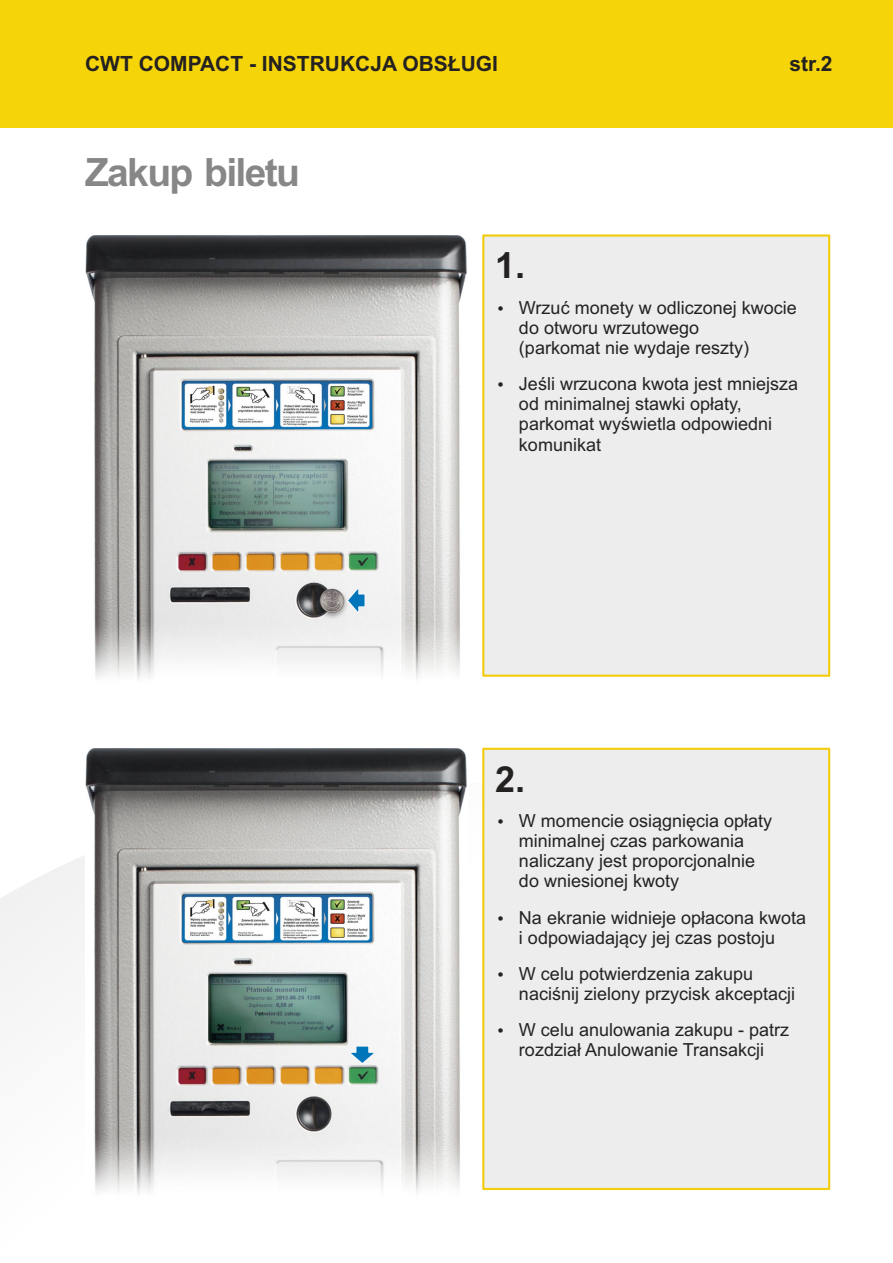
<style>
.page{position:relative;width:893px;height:1263px;background:#fff}
.page>*{position:absolute;margin:0;border:0;box-sizing:border-box;transform-origin:0 0}
.t1{font:700 39px "Arial";letter-spacing:-.04em;color:#878787}
.t2{font:700 36px "Arial";color:#242121}
.t3{font:700 21px "Arial";color:#242121}
.t4{font:18px/20.1px "Arial";color:#242121}
</style>
<div class="page">
<div style="left:0;top:0;width:893px;height:128px;background:#f5d40a"></div>
<svg style="left:0;top:855px;width:85px;height:143px"></svg>
<div style="left:482px;top:234px;width:349px;height:443px;background:#ededed"></div>
<img style="left:85px;top:749px;width:382px;height:444px">
<img style="left:85px;top:235px;width:382px;height:445px">
<div style="left:482px;top:747px;width:349px;height:443px;background:#ededed"></div>
<svg style="left:346px;top:587px;width:20px;height:27px"></svg>
<svg style="left:350px;top:1045px;width:26px;height:20px"></svg>
<p class="t3" style="left:85px;top:56px;width:414px">CWT COMPACT - INSTRUKCJA OBSŁUGI</p>
<h1 class="t1" style="left:85px;top:157px;width:217px">Zakup biletu</h1>
<h2 class="t2" style="left:495px;top:252px;width:32px">1.</h2>
<p class="t3" style="left:789px;top:56px;width:45px">str.2</p>
<p class="t4" style="left:519px;top:299px;width:279px;text-indent:-22px">•Wrzuć monety w odliczonej kwocie do otworu wrzutowego<br>(parkomat nie wydaje reszty)</p>
<p class="t4" style="left:519px;top:375px;width:281px;text-indent:-22px">•Jeśli wrzucona kwota jest mniejsza od minimalnej stawki opłaty, parkomat wyświetla odpowiedni komunikat</p>
<h2 class="t2" style="left:495px;top:765px;width:32px">2.</h2>
<p class="t4" style="left:519px;top:812px;width:255px;text-indent:-22px">•W momencie osiągnięcia opłaty minimalnej czas parkowania naliczany jest proporcjonalnie do wniesionej kwoty</p>
<p class="t4" style="left:497px;top:909px;width:311px;text-align:center">•Na ekranie widnieje opłacona kwota i odpowiadający jej czas postoju</p>
<p class="t4" style="left:519px;top:965px;width:278px;text-indent:-22px">•W celu potwierdzenia zakupu naciśnij zielony przycisk akceptacji</p>
<p class="t4" style="left:497px;top:1021px;width:294px;text-align:center">•W celu anulowania zakupu - patrz rozdział Anulowanie Transakcji</p>
</div>
